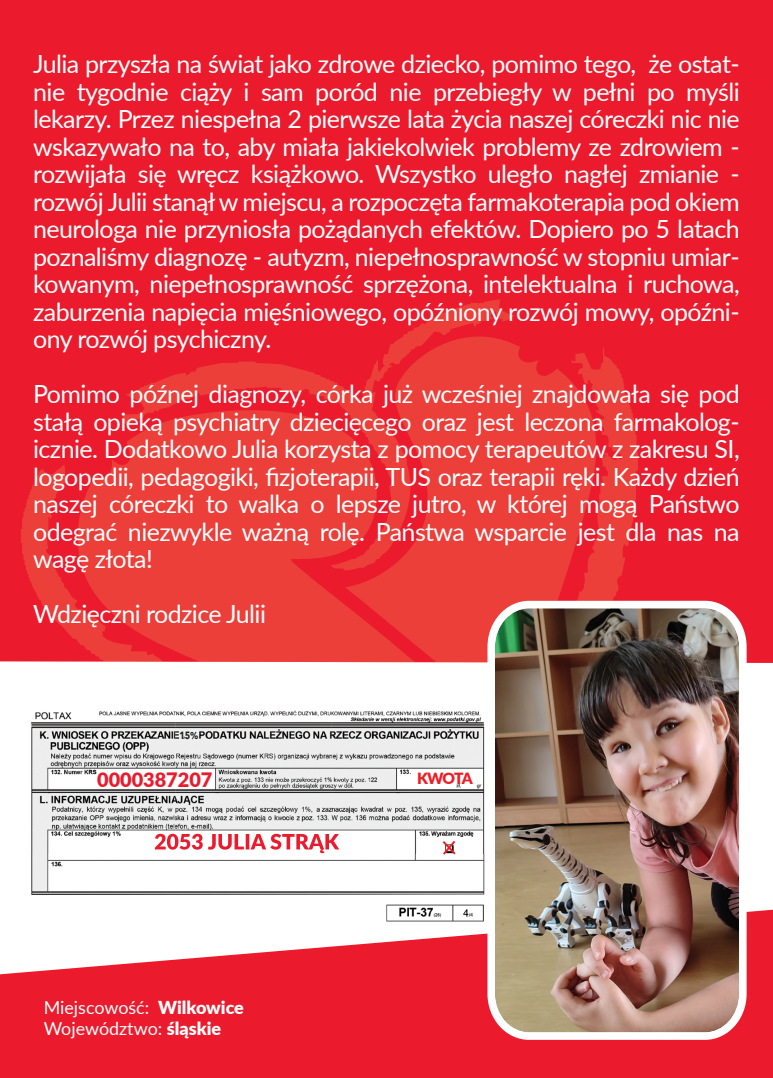
<style>
.page{position:relative;width:773px;height:1078px;background:#fff}
.page>*{position:absolute;margin:0;border:0;box-sizing:border-box;transform-origin:0 0}
.t1{font:25px/27.5px "Lato";letter-spacing:-.025em;color:#fff;text-align:justify}
.t2{font:900 19.75px "Lato";color:#eb1b2d}
.t3{font:18px/21.5px "Lato";color:#fff}
.t4{font:900 15.5px "Lato";letter-spacing:-.07em;color:#ee1d23}
.t5{font:700 10.5px "Avenir Next LT Pro";color:#231f20;scale:.81 1}
.s1{font-size:8.25px}
.s2{font-size:9.75px}
.s3{font-weight:900}
</style>
<div class="page">
<div style="left:0;top:0;width:772px;height:785px;background:#eb1b2d"></div>
<svg style="left:21px;top:299px;width:616px;height:362px;fill:#eb3d39"></svg>
<svg style="left:78px;top:410px;width:337px;height:251px;fill:#ec3f3a"></svg>
<div style="left:0;top:661px;width:772px;height:124px;background:#fff"></div>
<svg style="left:0;top:909px;width:772px;height:168px;background:#ee3d4c"></svg>
<img style="left:487px;top:600px;width:259px;height:439px">
<img style="left:20px;top:707px;width:483px;height:221px">
<img style="left:155px;top:833px;width:184px;height:19px">
<div style="left:181px;top:730px;width:17px;height:9px;background:#eef2f2"></div>
<svg style="left:442px;top:840px;width:13px;height:14px"></svg>
<p class="t1" style="left:33px;top:49px;width:708px">Julia przyszła na świat jako zdrowe dziecko, pomimo tego, że ostat&shy;nie tygodnie ciąży i sam poród nie przebiegły w pełni po myśli lekarzy. Przez niespełna 2 pierwsze lata życia naszej córeczki nic nie wskazywało na to, aby miała jakiekolwiek problemy ze zdrowiem - rozwijała się wręcz książkowo. Wszystko uległo nagłej zmianie - rozwój Julii stanął w miejscu, a rozpoczęta farmakoterapia pod okiem neurologa nie przyniosła pożądanych efektów. Dopiero po 5 latach poznaliśmy diagnozę - autyzm, niepełnosprawność w stopniu umiar&shy;kowanym, niepełnosprawność sprzężona, intelektualna i ruchowa, zaburzenia napięcia mięśniowego, opóźniony rozwój mowy, opóźni&shy;ony rozwój psychiczny.</p>
<p class="t1" style="left:33px;top:379px;width:708px">Pomimo późnej diagnozy, córka już wcześniej znajdowała się pod stałą opieką psychiatry dziecięcego oraz jest leczona farmakolog&shy;icznie. Dodatkowo Julia korzysta z pomocy terapeutów z zakresu SI, logopedii, pedagogiki, fizjoterapii, TUS oraz terapii ręki. Każdy dzień naszej córeczki to walka o lepsze jutro, w której mogą Państwo odegrać niezwykle ważną rolę. Państwa wsparcie jest dla nas na wagę złota!</p>
<p class="t1" style="left:33px;top:599px;width:234px">Wdzięczni rodzice Julii</p>
<p class="t5" style="left:179px;top:728px;width:25px">1 5<span class="s1">,</span> <span class="s2">%</span></p>
<p class="t2" style="left:97px;top:764px;width:117px">0000387207</p>
<p class="t4" style="left:417px;top:766px;width:57px">KWOTA</p>
<p class="t3" style="left:44px;top:995px;width:202px">Miejscowość: <span class="s3">Wilkowice<br></span>Województwo: <span class="s3">śląskie</span></p>
</div>
